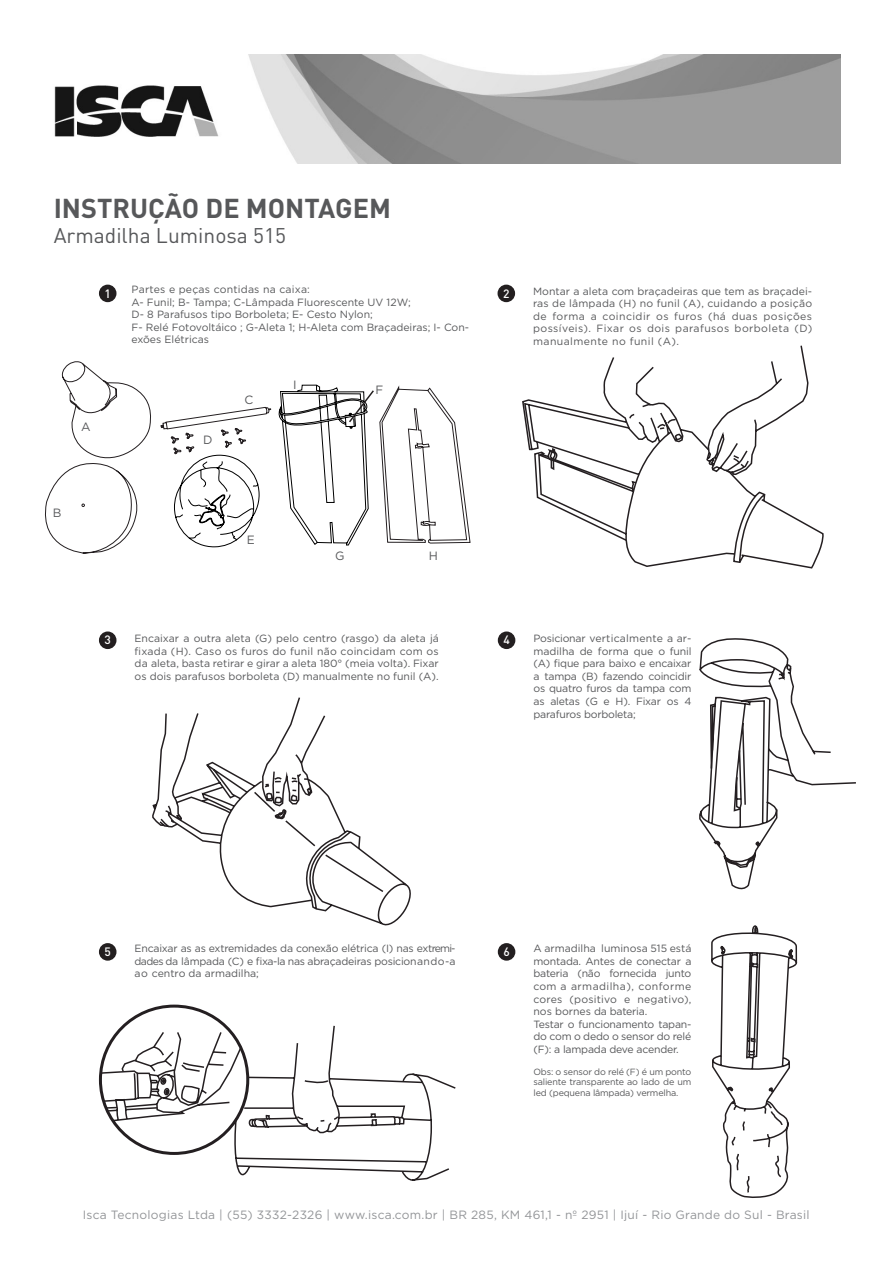
<style>
.page{position:relative;width:893px;height:1263px;background:#fff}
.page>*{position:absolute;margin:0;border:0;box-sizing:border-box;transform-origin:0 0}
.t1{font:700 27px "DIN";color:#57585a}
.t2{font:21px "DIN";color:#57585a}
.t3{font:12px "Gotham";letter-spacing:.02em;color:#939598}
.t4{font:12px "Gotham";color:#57585a}
.t5{font:500 12px "DIN";color:#fff}
.t6{font:10.5px/12.6px "Gotham";color:#57585a;text-align:justify}
.t7{font:10.5px "Gotham";letter-spacing:.02em;color:#57585a}
.t8{font:9px/10.8px "Gotham";letter-spacing:-.02em;color:#57585a;text-align:justify}
</style>
<div class="page">
<div style="left:99px;top:285px;width:17px;height:17px;background:#231f20;border-radius:50%"></div>
<div style="left:99px;top:631px;width:17px;height:18px;background:#231f20;border-radius:50%"></div>
<div style="left:99px;top:943px;width:17px;height:18px;background:#231f20;border-radius:50%"></div>
<div style="left:498px;top:631px;width:17px;height:18px;background:#231f20;border-radius:50%"></div>
<div style="left:498px;top:943px;width:17px;height:18px;background:#231f20;border-radius:50%"></div>
<div style="left:497px;top:285px;width:18px;height:17px;background:#231f20;border-radius:50%"></div>
<img style="left:54px;top:54px;width:786px;height:109px">
<svg style="left:522px;top:345px;width:302px;height:224px"></svg>
<svg style="left:45px;top:361px;width:426px;height:193px"></svg>
<svg style="left:152px;top:697px;width:259px;height:229px"></svg>
<svg style="left:699px;top:638px;width:157px;height:252px"></svg>
<svg style="left:711px;top:925px;width:87px;height:273px"></svg>
<svg style="left:100px;top:1024px;width:356px;height:157px"></svg>
<svg style="left:174px;top:384px;width:201px;height:164px"></svg>
<p class="t1" style="left:54px;top:191px;width:339px">INSTRUÇÃO DE MONTAGEM</p>
<p class="t2" style="left:54px;top:223px;width:234px">Armadilha Luminosa 515</p>
<p class="t5" style="left:105px;top:286px;width:8px">1</p>
<p class="t4" style="left:81px;top:419px;width:11px">A</p>
<p class="t7" style="left:132px;top:283px;width:180px">Partes e peças contidas na caixa:</p>
<p class="t6" style="left:132px;top:295px;width:281px">A- Funil; B- Tampa; C-Lâmpada Fluorescente UV 12W;</p>
<p class="t6" style="left:132px;top:308px;width:243px">D- 8 Parafusos tipo Borboleta; E- Cesto Nylon;</p>
<p class="t6" style="left:132px;top:321px;width:339px">F- Relé Fotovoltáico ; G-Aleta 1; H-Aleta com Braçadeiras; I- Con&shy;exões Elétricas</p>
<p class="t4" style="left:203px;top:432px;width:11px">D</p>
<p class="t4" style="left:245px;top:392px;width:10px">C</p>
<p class="t4" style="left:293px;top:377px;width:5px">I</p>
<p class="t4" style="left:375px;top:382px;width:9px">F</p>
<p class="t4" style="left:53px;top:505px;width:10px">B</p>
<p class="t4" style="left:247px;top:532px;width:10px">E</p>
<p class="t4" style="left:335px;top:548px;width:11px">G</p>
<p class="t4" style="left:429px;top:548px;width:11px">H</p>
<p class="t5" style="left:105px;top:632px;width:8px">3</p>
<p class="t6" style="left:135px;top:632px;width:306px">Encaixar a outra aleta (G) pelo centro (rasgo) da aleta já fixada (H). Caso os furos do funil não coincidam com os da aleta, basta retirar e girar a aleta 180° (meia volta). Fixar os dois parafusos borboleta (D) manualmente no funil (A).</p>
<p class="t5" style="left:503px;top:286px;width:8px">2</p>
<p class="t6" style="left:533px;top:284px;width:281px">Montar a aleta com braçadeiras que tem as braçadei&shy;ras de lâmpada (H) no funil (A), cuidando a posição de forma a coincidir os furos (há duas posições possíveis). Fixar os dois parafusos borboleta (D) manualmente no funil (A).</p>
<p class="t5" style="left:503px;top:632px;width:8px">4</p>
<p class="t6" style="left:533px;top:632px;width:159px">Posicionar verticalmente a ar&shy;madilha de forma que o funil (A) fique para baixo e encaixar a tampa (B) fazendo coincidir os quatro furos da tampa com as aletas (G e H). Fixar os 4 parafuros borboleta;</p>
<p class="t5" style="left:105px;top:944px;width:8px">5</p>
<p class="t6" style="left:135px;top:942px;width:322px">Encaixar as as extremidades da conexão elétrica (I) nas extremi&shy;dades da lâmpada (C) e fixa-la nas abraçadeiras posicionando-a ao centro da armadilha;</p>
<p class="t5" style="left:503px;top:944px;width:8px">6</p>
<p class="t6" style="left:533px;top:942px;width:159px">A armadilha luminosa 515 está montada. Antes de conectar a bateria (não fornecida junto com a armadilha), conforme cores (positivo e negativo), nos bornes da bateria.</p>
<p class="t6" style="left:533px;top:1017px;width:159px">Testar o funcionamento tapan&shy;do com o dedo o sensor do relé (F): a lampada deve acender.</p>
<p class="t8" style="left:533px;top:1066px;width:159px">Obs: o sensor do relé (F) é um ponto saliente transparente ao lado de um led (pequena lâmpada) vermelha.</p>
<p class="t3" style="left:83px;top:1207px;width:728px">Isca Tecnologias Ltda | (55) 3332-2326 | www.isca.com.br | BR 285, KM 461,1 - nº 2951 | Ijuí - Rio Grande do Sul - Brasil</p>
</div>
